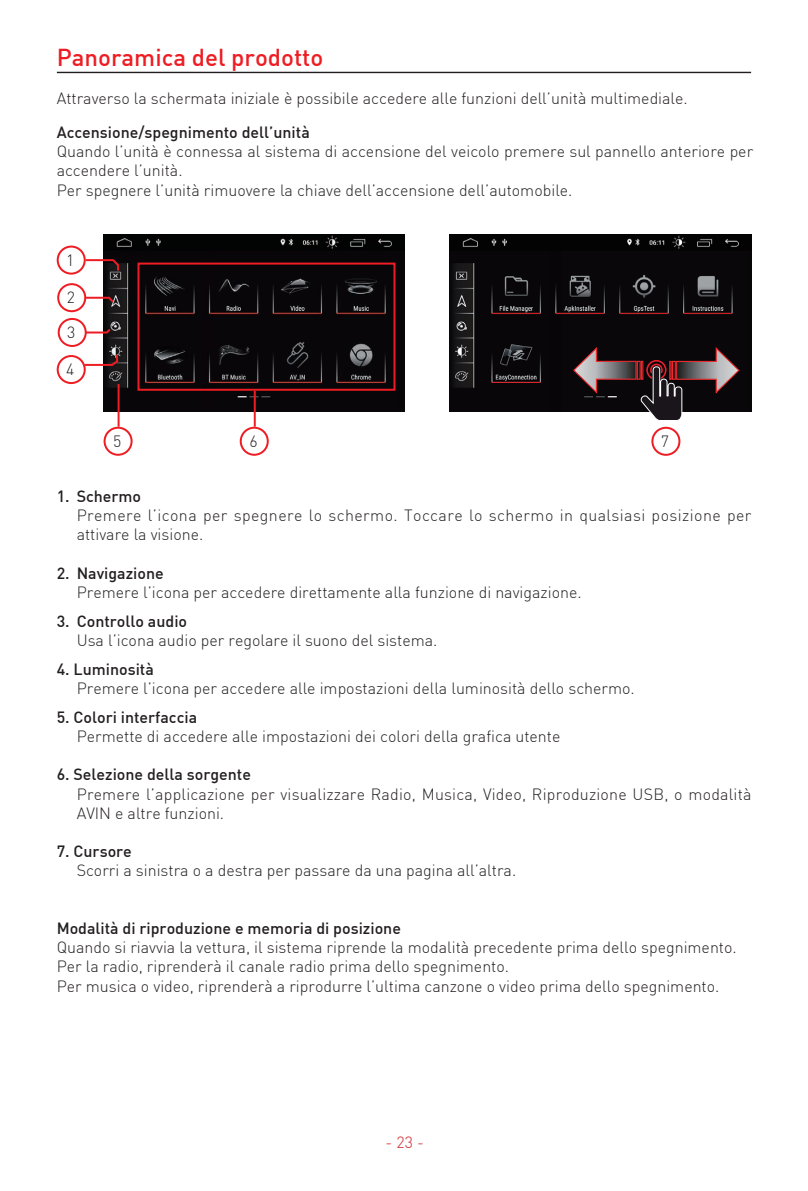
<style>
.page{position:relative;width:808px;height:1191px;background:#fff}
.page>*{position:absolute;margin:0;border:0;box-sizing:border-box;transform-origin:0 0}
.t1{font:500 24px "DIN";color:#ee1d23}
.t2{font:300 16px/19.2px "DIN";color:#231f20}
.t3{font:500 16px "DIN";color:#231f20}
.t4{font:300 16px/19.2px "DIN";letter-spacing:.025em;color:#231f20}
.t5{font:300 16px "DIN";color:#d1232a}
</style>
<div class="page">
<div style="left:57px;top:283px;width:29px;height:29px;border:2px solid #ee1d23;border-radius:50%"></div>
<img style="left:450px;top:235px;width:301px;height:176px">
<img style="left:104px;top:235px;width:301px;height:176px">
<div style="left:58px;top:318px;width:29px;height:29px;border:2px solid #ee1d23;border-radius:50%"></div>
<div style="left:57px;top:355px;width:29px;height:29px;border:2px solid #ee1d23;border-radius:50%"></div>
<div style="left:137px;top:262px;width:258px;height:129px;border:2px solid #ee1d23"></div>
<div style="left:104px;top:427px;width:29px;height:29px;border:2px solid #ee1d23;border-radius:50%"></div>
<div style="left:651px;top:427px;width:29px;height:29px;border:2px solid #ee1d23;border-radius:50%"></div>
<div style="left:57px;top:245px;width:29px;height:30px;border:2px solid #ee1d23;border-radius:50%"></div>
<svg style="left:573px;top:347px;width:166px;height:74px;background:#4d4143"></svg>
<svg style="left:84px;top:258px;width:36px;height:14px"></svg>
<svg style="left:84px;top:296px;width:32px;height:8px"></svg>
<svg style="left:83px;top:353px;width:36px;height:14px"></svg>
<hr style="left:118px;top:384px;width:2px;height:43px;background:#ee1d23">
<div style="left:240px;top:427px;width:29px;height:29px;border:2px solid #ee1d23;border-radius:50%"></div>
<hr style="left:254px;top:391px;width:2px;height:36px;background:#ee1d23">
<svg style="left:84px;top:327px;width:29px;height:7px"></svg>
<hr style="left:57px;top:72px;width:694px;height:1px;background:#231f20">
<h1 class="t1" style="left:57px;top:42px;width:268px">Panoramica del prodotto</h1>
<p class="t2" style="left:57px;top:89px;width:633px">Attraverso la schermata iniziale è possibile accedere alle funzioni dell’unità multimediale.</p>
<p class="t3" style="left:57px;top:122px;width:255px">Accensione/spegnimento dell’unità</p>
<p class="t2" style="left:57px;top:142px;width:698px">Quando l’unità è connessa al sistema di accensione del veicolo premere sul pannello anteriore per accendere l’unità.<br>Per spegnere l’unità rimuovere la chiave dell’accensione dell’automobile.</p>
<p class="t2" style="left:66px;top:250px;width:10px">1</p>
<p class="t2" style="left:67px;top:288px;width:10px">2</p>
<p class="t2" style="left:67px;top:322px;width:10px">3</p>
<p class="t2" style="left:66px;top:359px;width:10px">4</p>
<p class="t2" style="left:113px;top:431px;width:10px">5</p>
<p class="t2" style="left:661px;top:431px;width:10px">7</p>
<p class="t2" style="left:249px;top:431px;width:10px">6</p>
<p class="t3" style="left:57px;top:486px;width:86px">1. Schermo</p>
<p class="t4" style="left:77px;top:505px;width:676px">Premere l’icona per spegnere lo schermo. Toccare lo schermo in qualsiasi posizione per attivare la visione.</p>
<p class="t3" style="left:57px;top:563px;width:109px">2. Navigazione</p>
<p class="t2" style="left:77px;top:582px;width:506px">Premere l’icona per accedere direttamente alla funzione di navigazione.</p>
<p class="t3" style="left:57px;top:611px;width:132px">3. Controllo audio</p>
<p class="t2" style="left:77px;top:630px;width:362px">Usa l’icona audio per regolare il suono del sistema.</p>
<p class="t3" style="left:57px;top:659px;width:99px">4. Luminosità</p>
<p class="t2" style="left:77px;top:678px;width:560px">Premere l’icona per accedere alle impostazioni della luminosità dello schermo.</p>
<p class="t3" style="left:57px;top:707px;width:142px">5. Colori interfaccia</p>
<p class="t2" style="left:77px;top:726px;width:485px">Permette di accedere alle impostazioni dei colori della grafica utente</p>
<p class="t3" style="left:57px;top:764px;width:196px">6. Selezione della sorgente</p>
<p class="t2" style="left:77px;top:784px;width:676px">Premere l’applicazione per visualizzare Radio, Musica, Video, Riproduzione USB, o modalità<br>AVIN e altre funzioni.</p>
<p class="t3" style="left:57px;top:841px;width:77px">7. Cursore</p>
<p class="t2" style="left:77px;top:861px;width:441px">Scorri a sinistra o a destra per passare da una pagina all’altra.</p>
<p class="t3" style="left:57px;top:918px;width:346px">Modalità di riproduzione e memoria di posizione</p>
<p class="t2" style="left:57px;top:937px;width:682px">Quando si riavvia la vettura, il sistema riprende la modalità precedente prima dello spegnimento.<br>Per la radio, riprenderà il canale radio prima dello spegnimento.<br>Per musica o video, riprenderà a riprodurre l’ultima canzone o video prima dello spegnimento.</p>
<p class="t5" style="left:386px;top:1132px;width:40px">- 23 -</p>
</div>
